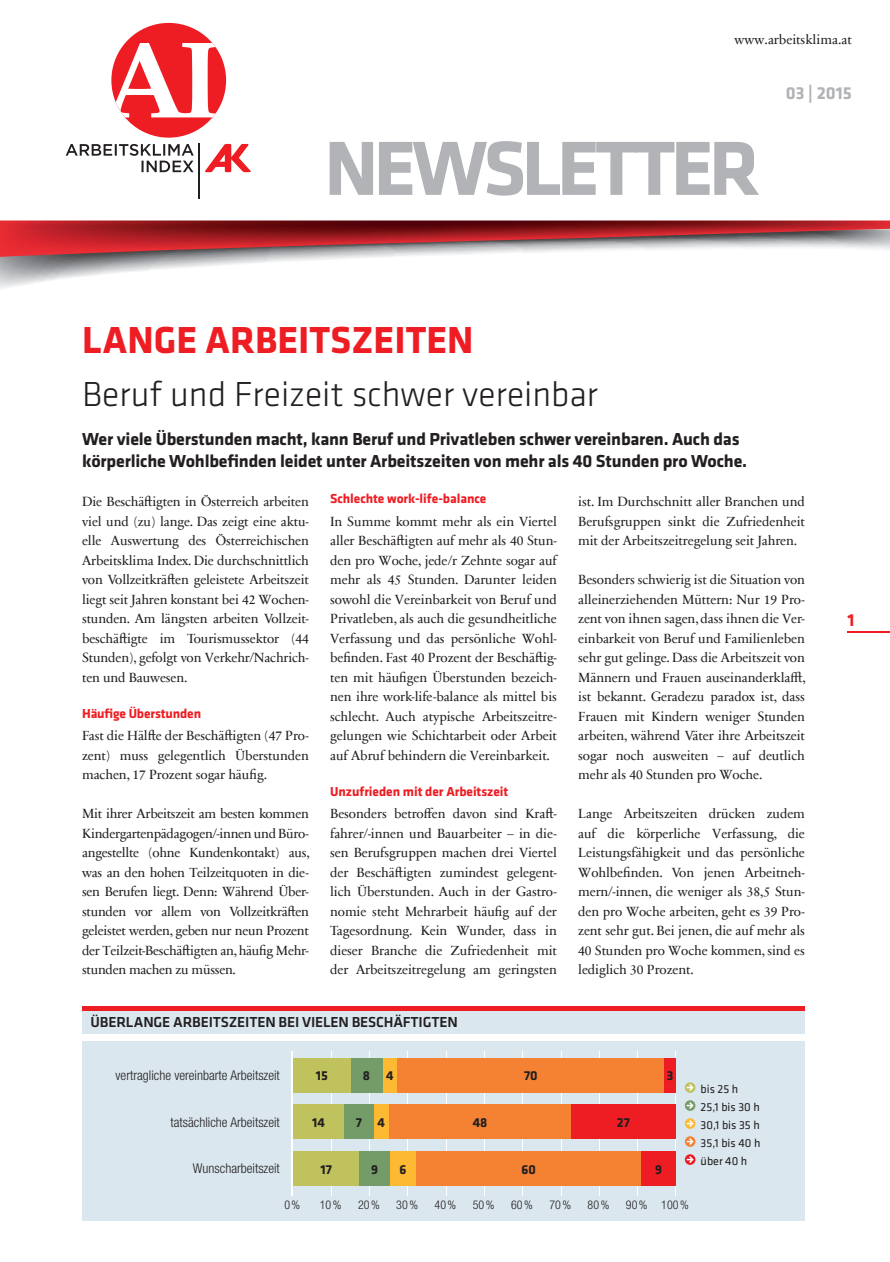
<style>
.page{position:relative;width:890px;height:1262px;background:#fff}
.page>*{position:absolute;margin:0;border:0;box-sizing:border-box;transform-origin:0 0}
.t1{font:700 79.5px "Klavika Basic";letter-spacing:-.055em;color:#b2b3b7}
.t2{font:700 39px "Klavika Basic";color:#ee1d23}
.t3{font:300 36px "Klavika Basic";color:#231f20}
.t4{font:700 18px/21.6px "Klavika Basic";letter-spacing:-.01em;color:#231f20}
.t5{font:700 18px "Klavika Basic";color:#b2b3b7}
.t6{font:700 18px "Klavika Basic";color:#ee1d23}
.t7{font:500 15px "Klavika Basic";letter-spacing:-.01em;color:#231f20}
.t8{font:13.5px/19.5px "Sabon Next Com";letter-spacing:-.005em;color:#231f20;text-align:justify}
.t9{font:300 condensed 13.5px "Helvetica Neue LT Pro";color:#231f20}
.t10{font:700 13.5px "Klavika Basic";color:#231f20}
.t11{font:12px/18px "Klavika Basic";color:#231f20}
.t12{font:300 condensed 12px "Helvetica Neue LT Pro";color:#231f20}
.s1{font-family:"Klavika Basic";font-weight:700;color:#ee1d23}
</style>
<div class="page">
<div style="left:82px;top:1006px;width:723px;height:214px;background:#dae7ee"></div>
<hr style="left:82px;top:1006px;width:723px;height:4px;background:#ee1d23">
<div style="left:82px;top:1034px;width:723px;height:6px;background:#fff"></div>
<hr style="left:331px;top:1050px;width:1px;height:145px;background:#fff">
<hr style="left:369px;top:1050px;width:1px;height:145px;background:#fff">
<hr style="left:408px;top:1050px;width:1px;height:145px;background:#fff">
<hr style="left:446px;top:1050px;width:1px;height:145px;background:#fff">
<hr style="left:484px;top:1050px;width:1px;height:145px;background:#fff">
<hr style="left:522px;top:1050px;width:1px;height:145px;background:#fff">
<hr style="left:561px;top:1050px;width:1px;height:145px;background:#fff">
<hr style="left:599px;top:1050px;width:1px;height:145px;background:#fff">
<hr style="left:637px;top:1050px;width:1px;height:145px;background:#fff">
<hr style="left:675px;top:1050px;width:1px;height:145px;background:#fff">
<div style="left:293px;top:1058px;width:58px;height:34px;background:#c0c25d"></div>
<div style="left:293px;top:1104px;width:51px;height:34px;background:#c0c25d"></div>
<div style="left:293px;top:1151px;width:66px;height:34px;background:#c0c25d"></div>
<div style="left:382px;top:1058px;width:16px;height:34px;background:#fdb931"></div>
<div style="left:374px;top:1104px;width:15px;height:34px;background:#fdb931"></div>
<div style="left:390px;top:1151px;width:26px;height:34px;background:#fdb931"></div>
<div style="left:398px;top:1058px;width:266px;height:34px;background:#f48232"></div>
<div style="left:389px;top:1104px;width:182px;height:34px;background:#f48232"></div>
<div style="left:416px;top:1151px;width:225px;height:34px;background:#f48232"></div>
<div style="left:664px;top:1058px;width:12px;height:34px;background:#ee1d23"></div>
<div style="left:571px;top:1104px;width:105px;height:34px;background:#ee1d23"></div>
<div style="left:641px;top:1151px;width:35px;height:34px;background:#ee1d23"></div>
<div style="left:351px;top:1058px;width:31px;height:34px;background:#749c68"></div>
<div style="left:344px;top:1104px;width:30px;height:34px;background:#749c68"></div>
<div style="left:359px;top:1151px;width:31px;height:34px;background:#749c68"></div>
<hr style="left:292px;top:1050px;width:1px;height:145px;background:#fff">
<div style="left:685px;top:1082px;width:10px;height:11px;background:#c0c25d;border-radius:50%"></div>
<svg style="left:687px;top:1084px;width:7px;height:7px"></svg>
<div style="left:685px;top:1100px;width:10px;height:11px;background:#749c68;border-radius:50%"></div>
<svg style="left:687px;top:1102px;width:7px;height:7px"></svg>
<div style="left:685px;top:1118px;width:10px;height:11px;background:#fdb931;border-radius:50%"></div>
<svg style="left:687px;top:1120px;width:7px;height:7px"></svg>
<div style="left:685px;top:1136px;width:10px;height:11px;background:#f48232;border-radius:50%"></div>
<svg style="left:687px;top:1138px;width:7px;height:7px"></svg>
<svg style="left:685px;top:1154px;width:10px;height:11px"></svg>
<svg style="left:687px;top:1156px;width:7px;height:7px"></svg>
<div style="left:111px;top:23px;width:115px;height:115px;background:#ee1d23;border-radius:50%"></div>
<svg style="left:111px;top:43px;width:107px;height:74px"></svg>
<svg style="left:205px;top:144px;width:46px;height:28px"></svg>
<hr style="left:199px;top:143px;width:1px;height:56px;background:#231f20">
<svg style="left:66px;top:144px;width:128px;height:28px"></svg>
<img style="left:0;top:257px;width:368px;height:32px">
<svg style="left:0;top:220px;width:890px;height:37px"></svg>
<hr style="left:847px;top:631px;width:43px;height:1px;background:#ee1d23">
<p class="t8" style="left:735px;top:29px;width:119px">www.arbeitsklima.at</p>
<p class="t1" style="left:324px;top:111px;width:437px">NEWSLETTER</p>
<p class="t5" style="left:786px;top:80px;width:67px">03 | 2015</p>
<p class="t2" style="left:82px;top:311px;width:393px">LANGE ARBEITSZEITEN</p>
<p class="t3" style="left:82px;top:373px;width:518px">Beruf und Freizeit schwer vereinbar</p>
<p class="t4" style="left:82px;top:427px;width:667px">Wer viele Überstunden macht, kann Beruf und Privatleben schwer vereinbaren. Auch das körperliche Wohlbefinden leidet unter Arbeitszeiten von mehr als 40 Stunden pro Woche.</p>
<p class="t8" style="left:82px;top:491px;width:228px">Die Beschäftigten in Österreich arbeiten viel und (zu) lange. Das zeigt eine aktu&shy;elle Auswertung des Österreichischen Arbeitsklima Index. Die durchschnittlich von Vollzeitkräften geleistete Arbeitszeit liegt seit Jahren konstant bei 42 Wochen&shy;stunden. Am längsten arbeiten Vollzeit&shy;beschäftigte im Tourismussektor (44<br>Stunden), gefolgt von Verkehr/Nachrich&shy;ten und Bauwesen.</p>
<p class="t8" style="left:82px;top:701px;width:228px;line-height:22.5px"><span class="s1">Häufige Überstunden<br></span>Fast die Hälfte der Beschäftigten (47 Pro-</p>
<p class="t8" style="left:82px;top:745px;width:228px">zent) muss gelegentlich Überstunden machen, 17 Prozent sogar häufig.</p>
<p class="t8" style="left:82px;top:803px;width:229px">Mit ihrer Arbeitszeit am besten kommen Kindergartenpädagogen/-innen und Büro&shy;angestellte (ohne Kundenkontakt) aus, was an den hohen Teilzeitquoten in die&shy;sen Berufen liegt. Denn: Während Über&shy;stunden vor allem von Vollzeitkräften geleistet werden, geben nur neun Prozent der Teilzeit-Beschäftigten an, häufig Mehr&shy;stunden machen zu müssen.</p>
<p class="t8" style="left:330px;top:487px;width:228px;line-height:22.5px"><span class="s1">Schlechte work-life-balance<br></span>In Summe kommt mehr als ein Viertel</p>
<p class="t8" style="left:330px;top:530px;width:228px">aller Beschäftigten auf mehr als 40 Stun&shy;den pro Woche, jede/r Zehnte sogar auf mehr als 45 Stunden. Darunter leiden sowohl die Vereinbarkeit von Beruf und Privatleben, als auch die gesundheitliche Verfassung und das persönliche Wohl&shy;befinden. Fast 40 Prozent der Beschäftig&shy;ten mit häufigen Überstunden bezeich&shy;nen ihre work-life-balance als mittel bis schlecht. Auch atypische Arbeitszeitre&shy;gelungen wie Schichtarbeit oder Arbeit auf Abruf behindern die Vereinbarkeit.</p>
<p class="t8" style="left:330px;top:779px;width:228px;line-height:22.5px"><span class="s1">Unzufrieden mit der Arbeitszeit<br></span>Besonders betroffen davon sind Kraft-</p>
<p class="t8" style="left:330px;top:823px;width:228px">fahrer/-innen und Bauarbeiter – in die&shy;sen Berufsgruppen machen drei Viertel der Beschäftigten zumindest gelegent&shy;lich Überstunden. Auch in der Gastro&shy;nomie steht Mehrarbeit häufig auf der Tagesordnung. Kein Wunder, dass in dieser Branche die Zufriedenheit mit der Arbeitszeitregelung am geringsten</p>
<p class="t8" style="left:578px;top:491px;width:228px">ist. Im Durchschnitt aller Branchen und Berufsgruppen sinkt die Zufriedenheit mit der Arbeitszeitregelung seit Jahren.</p>
<p class="t8" style="left:578px;top:569px;width:229px">Besonders schwierig ist die Situation von alleinerziehenden Müttern: Nur 19 Pro&shy;zent von ihnen sagen, dass ihnen die Ver&shy;einbarkeit von Beruf und Familienleben sehr gut gelinge. Dass die Arbeitszeit von Männern und Frauen auseinanderklafft, ist bekannt. Geradezu paradox ist, dass Frauen mit Kindern weniger Stunden arbeiten, während Väter ihre Arbeitszeit sogar noch ausweiten – auf deutlich mehr als 40 Stunden pro Woche.</p>
<p class="t8" style="left:578px;top:803px;width:228px">Lange Arbeitszeiten drücken zudem auf die körperliche Verfassung, die Leistungsfähigkeit und das persönliche Wohlbefinden. Von jenen Arbeitneh&shy;mern/-innen, die weniger als 38,5 Stun&shy;den pro Woche arbeiten, geht es 39 Pro&shy;zent sehr gut. Bei jenen, die auf mehr als 40 Stunden pro Woche kommen, sind es lediglich 30 Prozent.</p>
<p class="t7" style="left:91px;top:1012px;width:369px">ÜBERLANGE ARBEITSZEITEN BEI VIELEN BESCHÄFTIGTEN</p>
<p class="t9" style="left:116px;top:1067px;width:166px">vertragliche vereinbarte Arbeitszeit</p>
<p class="t9" style="left:171px;top:1114px;width:111px">tatsächliche Arbeitszeit</p>
<p class="t9" style="left:193px;top:1161px;width:88px">Wunscharbeitszeit</p>
<p class="t10" style="left:316px;top:1066px;width:13px">15</p>
<p class="t10" style="left:312px;top:1112px;width:14px">14</p>
<p class="t10" style="left:320px;top:1159px;width:13px">17</p>
<p class="t10" style="left:363px;top:1066px;width:9px">8</p>
<p class="t10" style="left:386px;top:1066px;width:9px">4</p>
<p class="t10" style="left:356px;top:1112px;width:8px">7</p>
<p class="t10" style="left:378px;top:1112px;width:9px">4</p>
<p class="t10" style="left:371px;top:1159px;width:8px">9</p>
<p class="t10" style="left:400px;top:1159px;width:8px">6</p>
<p class="t10" style="left:473px;top:1112px;width:16px">48</p>
<p class="t10" style="left:524px;top:1066px;width:15px">70</p>
<p class="t10" style="left:522px;top:1159px;width:16px">60</p>
<p class="t10" style="left:617px;top:1112px;width:14px">27</p>
<p class="t10" style="left:667px;top:1066px;width:8px">3</p>
<p class="t10" style="left:655px;top:1159px;width:8px">9</p>
<p class="t12" style="left:284px;top:1197px;width:17px">0 %</p>
<p class="t12" style="left:320px;top:1197px;width:23px">10 %</p>
<p class="t12" style="left:358px;top:1197px;width:23px">20 %</p>
<p class="t12" style="left:396px;top:1197px;width:23px">30 %</p>
<p class="t12" style="left:435px;top:1197px;width:23px">40 %</p>
<p class="t12" style="left:473px;top:1197px;width:23px">50 %</p>
<p class="t12" style="left:511px;top:1197px;width:23px">60 %</p>
<p class="t12" style="left:549px;top:1197px;width:23px">70 %</p>
<p class="t12" style="left:588px;top:1197px;width:23px">80 %</p>
<p class="t12" style="left:626px;top:1197px;width:64px">90 % 100 %</p>
<p class="t11" style="left:701px;top:1079px;width:61px">bis 25 h<br>25,1 bis 30 h<br>30,1 bis 35 h<br>35,1 bis 40 h über 40 h</p>
<p class="t6" style="left:847px;top:607px;width:9px">1</p>
</div>
